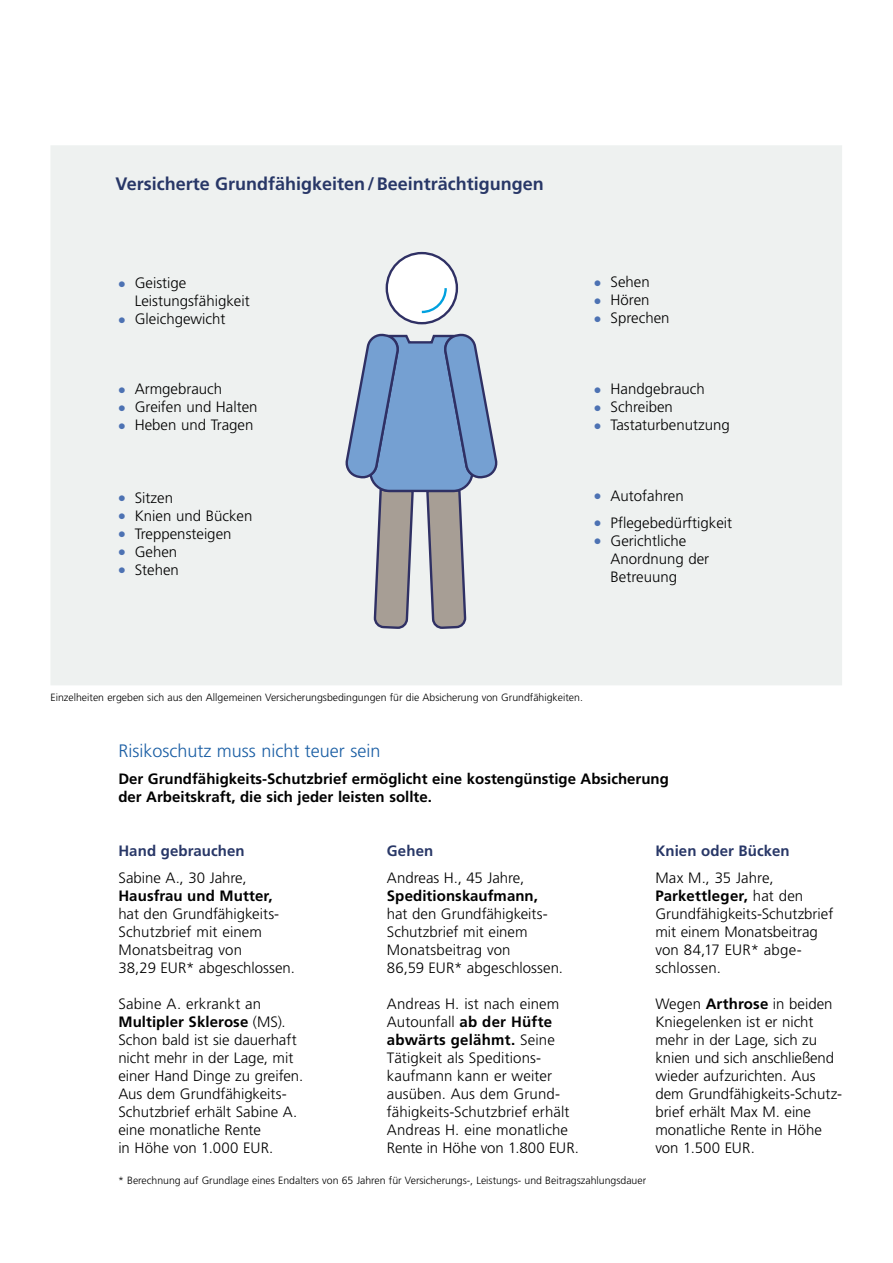
<style>
.page{position:relative;width:893px;height:1263px;background:#fff}
.page>*{position:absolute;margin:0;border:0;box-sizing:border-box;transform-origin:0 0}
.t1{font:700 18px "Frutiger LT Pro";color:#283767}
.t2{font:300 18px "Frutiger LT Pro";color:#1a5ea4}
.t3{font:300 15px/18px "Frutiger LT Pro";color:#000}
.t4{font:700 15px/18px "Frutiger LT Pro";color:#000}
.t5{font:700 15px "Frutiger LT Pro";letter-spacing:.005em;color:#283767}
.t6{font:300 10.5px "Frutiger LT Pro";color:#000}
.s1{font-size:16.5px;color:#4d72b3}
.s2{font-weight:700}
</style>
<div class="page">
<div style="left:51px;top:145px;width:791px;height:540px;background:#eef1f0"></div>
<div style="left:387px;top:253px;width:70px;height:70px;background:#fff;border-radius:50%"></div>
<div style="left:386px;top:252px;width:72px;height:72px;border:2px solid #2f3064;border-radius:50%"></div>
<svg style="left:346px;top:332px;width:151px;height:298px;background:#a3b3c9"></svg>
<svg style="left:421px;top:288px;width:27px;height:26px"></svg>
<p class="t1" style="left:116px;top:174px;width:430px">Versicherte Grundfähigkeiten/Beeinträchtigungen</p>
<p class="t3" style="left:135px;top:274px;width:117px;text-indent:-17px"><span class="s1">•</span> Geistige<br>Leistungsfähigkeit</p>
<p class="t3" style="left:118px;top:310px;width:109px"><span class="s1">•</span> Gleichgewicht</p>
<p class="t3" style="left:118px;top:380px;width:106px"><span class="s1">•</span> Armgebrauch</p>
<p class="t3" style="left:118px;top:398px;width:141px"><span class="s1">•</span> Greifen und Halten</p>
<p class="t3" style="left:118px;top:416px;width:137px"><span class="s1">•</span> Heben und Tragen</p>
<p class="t3" style="left:118px;top:489px;width:57px"><span class="s1">•</span> Sitzen</p>
<p class="t3" style="left:118px;top:507px;width:136px"><span class="s1">•</span> Knien und Bücken</p>
<p class="t3" style="left:118px;top:525px;width:115px"><span class="s1">•</span> Treppensteigen</p>
<p class="t3" style="left:118px;top:543px;width:61px"><span class="s1">•</span> Gehen</p>
<p class="t3" style="left:118px;top:561px;width:63px"><span class="s1">•</span> Stehen</p>
<p class="t3" style="left:594px;top:273px;width:58px"><span class="s1">•</span> Sehen</p>
<p class="t3" style="left:594px;top:291px;width:57px"><span class="s1">•</span> Hören</p>
<p class="t3" style="left:594px;top:309px;width:77px"><span class="s1">•</span> Sprechen</p>
<p class="t3" style="left:594px;top:380px;width:113px"><span class="s1">•</span> Handgebrauch</p>
<p class="t3" style="left:594px;top:398px;width:81px"><span class="s1">•</span> Schreiben</p>
<p class="t3" style="left:594px;top:416px;width:138px"><span class="s1">•</span> Tastaturbenutzung</p>
<p class="t3" style="left:594px;top:487px;width:92px"><span class="s1">•</span> Autofahren</p>
<p class="t3" style="left:594px;top:514px;width:140px"><span class="s1">•</span> Pflegebedürftigkeit</p>
<p class="t3" style="left:611px;top:532px;width:100px;text-indent:-17px"><span class="s1">•</span> Gerichtliche<br>Anordnung der<br>Betreuung</p>
<p class="t6" style="left:50px;top:691px;width:534px">Einzelheiten ergeben sich aus den Allgemeinen Versicherungsbedingungen für die Absicherung von Grundfähigkeiten.</p>
<p class="t2" style="left:118px;top:740px;width:264px">Risikoschutz muss nicht teuer sein</p>
<p class="t4" style="left:118px;top:770px;width:552px">Der Grundfähigkeits-Schutzbrief ermöglicht eine kostengünstige Absicherung der Arbeitskraft, die sich jeder leisten sollte.</p>
<p class="t5" style="left:118px;top:842px;width:128px">Hand gebrauchen</p>
<p class="t3" style="left:118px;top:869px;width:130px">Sabine A., 30 Jahre,</p>
<p class="t4" style="left:118px;top:887px;width:156px">Hausfrau und Mutter,</p>
<p class="t3" style="left:118px;top:905px;width:178px">hat den Grundfähigkeits-<br>Schutzbrief mit einem<br>Monatsbeitrag von<br>38,29 EUR* abgeschlossen.</p>
<p class="t3" style="left:118px;top:995px;width:186px">Sabine A. erkrankt an<br><span class="s2">Multipler Sklerose</span> (MS).<br>Schon bald ist sie dauerhaft nicht mehr in der Lage, mit einer Hand Dinge zu greifen.<br>Aus dem Grundfähigkeits-<br>Schutzbrief erhält Sabine A. eine monatliche Rente<br>in Höhe von 1.000 EUR.</p>
<p class="t5" style="left:387px;top:842px;width:48px">Gehen</p>
<p class="t3" style="left:387px;top:869px;width:139px">Andreas H., 45 Jahre,</p>
<p class="t4" style="left:387px;top:887px;width:153px">Speditionskaufmann,</p>
<p class="t3" style="left:387px;top:905px;width:178px">hat den Grundfähigkeits-<br>Schutzbrief mit einem<br>Monatsbeitrag von<br>86,59 EUR* abgeschlossen.</p>
<p class="t3" style="left:387px;top:995px;width:194px">Andreas H. ist nach einem<br>Autounfall <span class="s2">ab der Hüfte abwärts gelähmt.</span> Seine<br>Tätigkeit als Speditions&shy;kaufmann kann er weiter ausüben. Aus dem Grund&shy;fähigkeits-Schutzbrief erhält<br>Andreas H. eine monatliche<br>Rente in Höhe von 1.800 EUR.</p>
<p class="t6" style="left:118px;top:1174px;width:529px">* Berechnung auf Grundlage eines Endalters von 65 Jahren für Versicherungs-, Leistungs- und Beitragszahlungsdauer</p>
<p class="t5" style="left:655px;top:842px;width:136px">Knien oder Bücken</p>
<p class="t3" style="left:655px;top:869px;width:180px">Max M., 35 Jahre,<br><span class="s2">Parkettleger,</span> hat den<br>Grundfähigkeits-Schutzbrief mit einem Monatsbeitrag von 84,17 EUR* abge&shy;schlossen.</p>
<p class="t3" style="left:655px;top:995px;width:188px">Wegen <span class="s2">Arthrose</span> in beiden<br>Kniegelenken ist er nicht mehr in der Lage, sich zu knien und sich anschließend wieder aufzurichten. Aus dem Grundfähigkeits-Schutz&shy;brief erhält Max M. eine monatliche Rente in Höhe von 1.500 EUR.</p>
</div>
